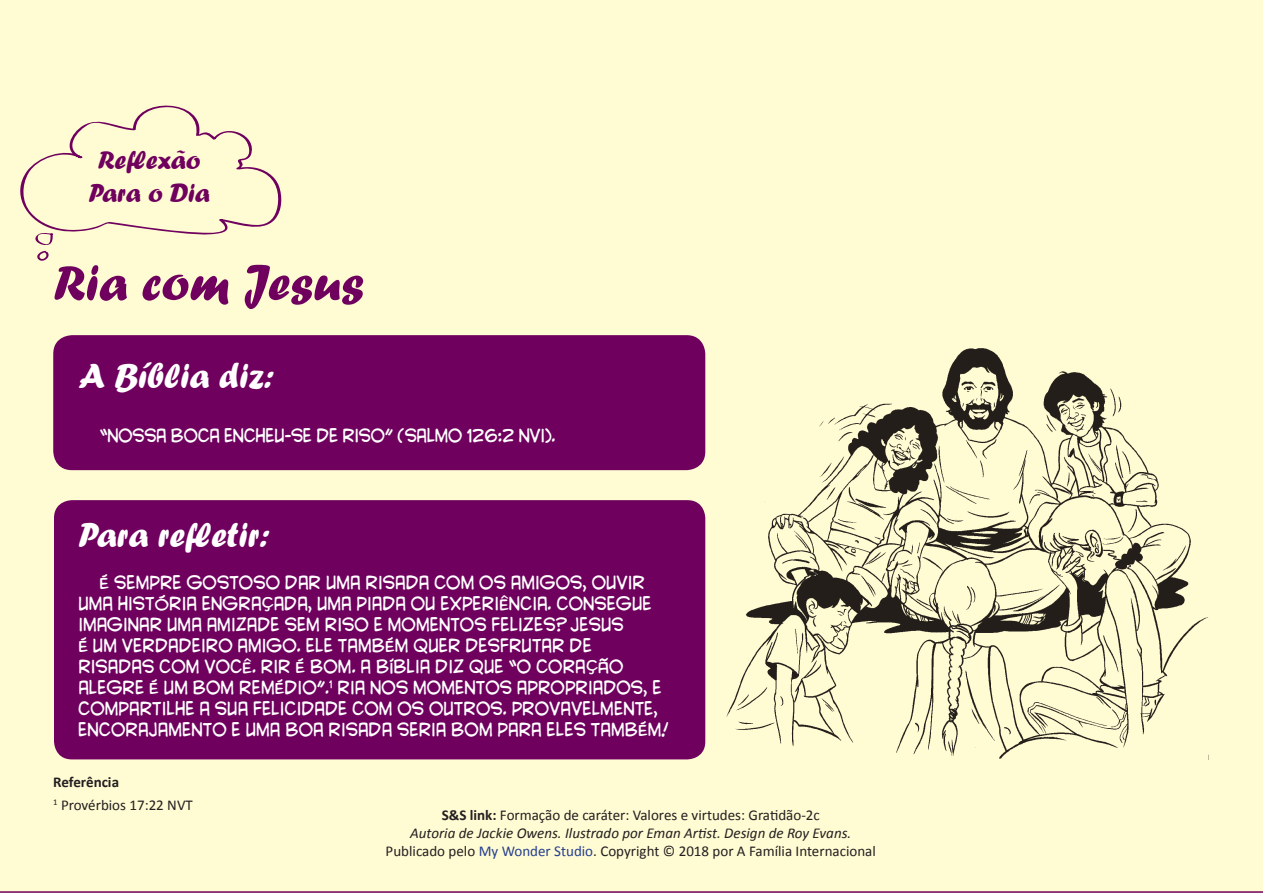
<style>
.page{position:relative;width:1263px;height:893px;background:#fffbd3}
.page>*{position:absolute;margin:0;border:0;box-sizing:border-box;transform-origin:0 0}
.t1{font:51.9px "Forte";color:#6f005e}
.t2{font:36px "Forte";color:#fff}
.t3{font:27px/32.4px "Forte";color:#6f005e;text-align:center}
.t4{font:16.5px/21px "CC Yada Yada Yada Int";color:#fff;scale:.93 1}
.t5{font:16.5px "CC Yada Yada Yada Int";letter-spacing:-.02em;color:#fff;scale:.92 1}
.t6{font:15px/18px "Calibri";color:#231f20;text-align:center}
.s1{font-weight:700}
.s2{font-style:italic}
.s3{color:#253f8e}
</style>
<div class="page">
<div style="left:54px;top:336px;width:650px;height:133px;background:#6f005e;border-radius:18px"></div>
<div style="left:53px;top:335px;width:652px;height:135px;border:2px solid #6f005e;border-radius:18px"></div>
<div style="left:54px;top:500px;width:651px;height:259px;background:#6f005e;border-radius:18px"></div>
<div style="left:11px;top:96px;width:272px;height:166px;background:#fffbd3"></div>
<img style="left:726px;top:347px;width:483px;height:412px">
<h3 class="t3" style="left:88px;top:144px;width:123px">Reflexão<br>Para o Dia</h3>
<h1 class="t1" style="left:53px;top:253px;width:312px">Ria com Jesus</h1>
<h2 class="t2" style="left:79px;top:355px;width:197px">A Bíblia diz:</h2>
<p class="t5" style="left:100px;top:427px;width:497px">“NOSSA BOCA ENCHEU-SE DE RISO” (SALMO 126:2 NVI ).</p>
<h2 class="t2" style="left:78px;top:514px;width:193px">Para refletir:</h2>
<p class="t4" style="left:78px;top:573px;width:636px;text-indent:21px">É SEMPRE GOSTOSO DAR UMA RISADA COM OS AMIGOS, OUVIR UMA HISTÓRIA ENGRAÇADA, UMA PIADA OU EXPERIÊNCIA. CONSEGUE IMAGINAR UMA AMIZADE SEM RISO E MOMENTOS FELIZES? JESUS<br>É UM VERDADEIRO AMIGO. ELE TAMBÉM QUER DESFRUTAR DE RISADAS COM VOCÊ. RIR É BOM. A BÍBLIA DIZ QUE “O CORAÇÃO ALEGRE É UM BOM REMÉDIO”.<sup>1</sup> RIA NOS MOMENTOS APROPRIADOS, E COMPARTILHE A SUA FELICIDADE COM OS OUTROS. PROVAVELMENTE, ENCORAJAMENTO E UMA BOA RISADA SERIA BOM PARA ELES TAMBÉM!</p>
<p class="t6" style="left:53px;top:770px;width:141px;line-height:22.5px;text-align:left"><span class="s1">Referência<br></span><sup>1</sup> Provérbios 17:22 NVT</p>
<p class="t6" style="left:386px;top:806px;width:492px"><span class="s1">S&amp;S link:</span> Formação de caráter: Valores e virtudes: Gratidão-2c<br><span class="s2">Autoria de Jackie Owens. Ilustrado por Eman Artist. Design de Roy Evans.<br></span>Publicado pelo <span class="s3">My Wonder Studio</span>. Copyright © 2018 por A Família Internacional</p>
</div>
